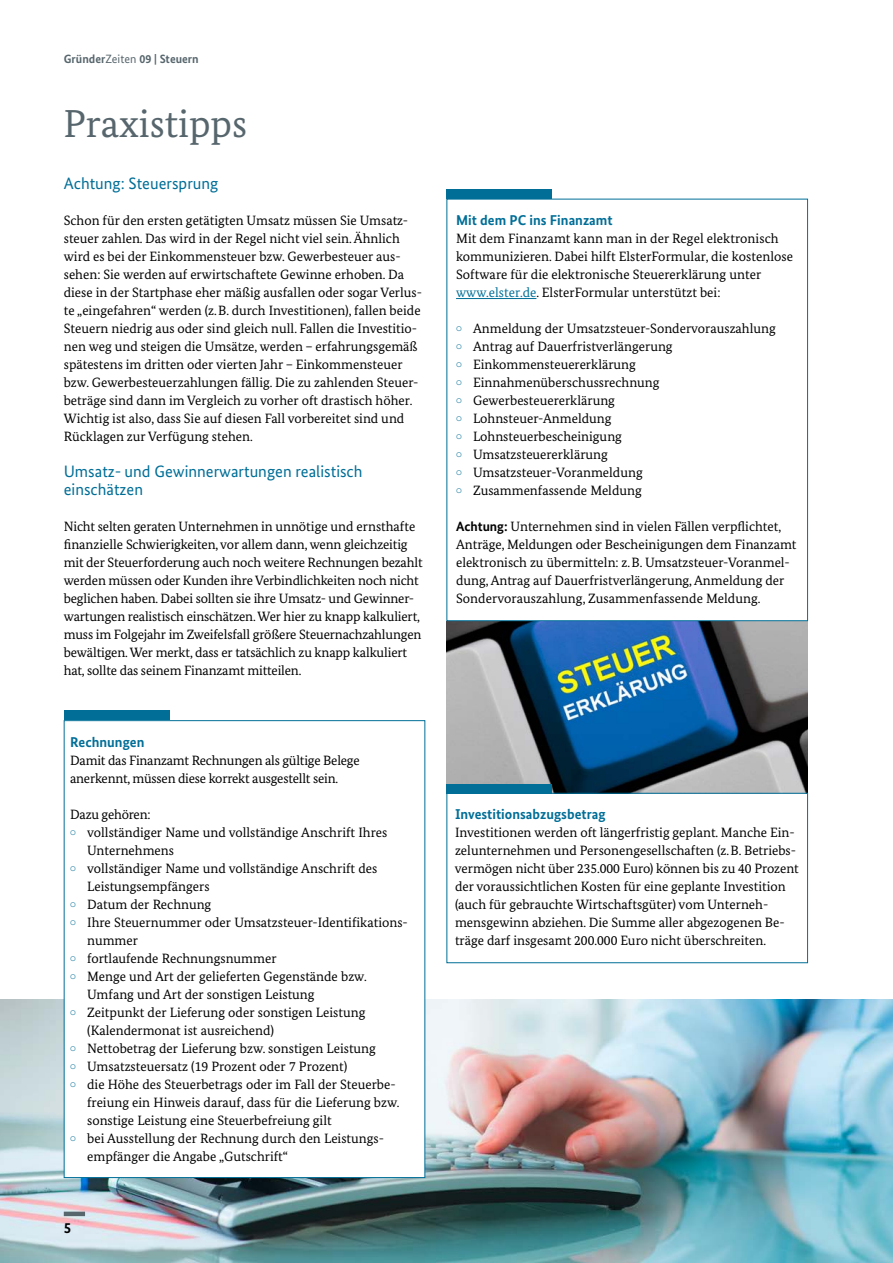
<style>
.page{position:relative;width:893px;height:1263px;background:#fff}
.page>*{position:absolute;margin:0;border:0;box-sizing:border-box;transform-origin:0 0}
.t1{font:39px "Bundes Serif";color:#57666d}
.t2{font:16.5px/18px "Bundes Sans";color:#006e97}
.t3{font:700 15px "Bundes Sans";color:#000}
.t4{font:700 14.25px "Bundes Sans";color:#006e97}
.t5{font:13.5px/18px "Bundes Serif";color:#000}
.t6{font:700 12px "Bundes Sans";color:#57666d}
.s1{font-weight:400}
.s2{color:#006e97}
.s3{font-family:"Bundes Sans";font-weight:700}
</style>
<div class="page">
<img style="left:446px;top:621px;width:362px;height:172px">
<img style="left:0;top:999px;width:893px;height:264px">
<div style="left:64px;top:1211px;width:21px;height:5px;background:#57666d"></div>
<div style="left:64px;top:720px;width:361px;height:458px;background:#fff;border:1px solid #006e97"></div>
<div style="left:64px;top:710px;width:106px;height:10px;background:#006e97"></div>
<div style="left:446px;top:199px;width:362px;height:422px;border:1px solid #006e97"></div>
<hr style="left:456px;top:298px;width:80px;height:1px;background:#006e97">
<div style="left:446px;top:189px;width:106px;height:10px;background:#006e97"></div>
<div style="left:446px;top:793px;width:362px;height:170px;border:1px solid #006e97"></div>
<div style="left:446px;top:784px;width:106px;height:9px;background:#006e97"></div>
<p class="t6" style="left:64px;top:52px;width:136px">Gründer<span class="s1">Zeiten</span> 09 | Steuern</p>
<h2 class="t1" style="left:63px;top:99px;width:185px">Praxistipps</h2>
<h3 class="t2" style="left:64px;top:174px;width:156px">Achtung: Steuersprung</h3>
<p class="t5" style="left:64px;top:211px;width:360px">Schon für den ersten getätigten Umsatz müssen Sie Umsatz&shy;steuer zahlen. Das wird in der Regel nicht viel sein. Ähnlich wird es bei der Einkommensteuer bzw. Gewerbesteuer aus&shy;sehen: Sie werden auf erwirtschaftete Gewinne erhoben. Da diese in der Startphase eher mäßig ausfallen oder sogar Verlus&shy;te „eingefahren“ werden (z.B. durch Investitionen), fallen beide Steuern niedrig aus oder sind gleich null. Fallen die Investitio&shy;nen weg und steigen die Umsätze, werden – erfahrungsgemäß spätestens im dritten oder vierten Jahr – Einkommensteuer bzw. Gewerbesteuerzahlungen fällig. Die zu zahlenden Steuer&shy;beträge sind dann im Vergleich zu vorher oft drastisch höher.<br>Wichtig ist also, dass Sie auf diesen Fall vorbereitet sind und Rücklagen zur Verfügung stehen.</p>
<h3 class="t2" style="left:64px;top:462px;width:300px">Umsatz- und Gewinnerwartungen realistisch einschätzen</h3>
<p class="t5" style="left:64px;top:517px;width:360px">Nicht selten geraten Unternehmen in unnötige und ernsthafte finanzielle Schwierigkeiten, vor allem dann, wenn gleichzeitig mit der Steuerforderung auch noch weitere Rechnungen bezahlt werden müssen oder Kunden ihre Verbindlichkeiten noch nicht beglichen haben. Dabei sollten sie ihre Umsatz- und Gewinner&shy;wartungen realistisch einschätzen. Wer hier zu knapp kalkuliert, muss im Folgejahr im Zweifelsfall größere Steuernachzahlungen bewältigen. Wer merkt, dass er tatsächlich zu knapp kalkuliert hat, sollte das seinem Finanzamt mitteilen.</p>
<h4 class="t4" style="left:70px;top:733px;width:76px">Rechnungen</h4>
<p class="t5" style="left:70px;top:751px;width:291px">Damit das Finanzamt Rechnungen als gültige Belege anerkennt, müssen diese korrekt ausgestellt sein.</p>
<p class="t5" style="left:70px;top:805px;width:82px">Dazu gehören:</p>
<p class="t5" style="left:87px;top:823px;width:302px;text-indent:-17px"><sup>•</sup> vollständiger Name und vollständige Anschrift Ihres<br>Unternehmens</p>
<p class="t5" style="left:87px;top:859px;width:292px;text-indent:-17px"><sup>•</sup> vollständiger Name und vollständige Anschrift des<br>Leistungsempfängers</p>
<p class="t5" style="left:70px;top:895px;width:143px"><sup>•</sup> Datum der Rechnung</p>
<p class="t5" style="left:87px;top:913px;width:322px;text-indent:-17px"><sup>•</sup> Ihre Steuernummer oder Umsatzsteuer-Identifikations&shy;nummer</p>
<p class="t5" style="left:70px;top:949px;width:208px"><sup>•</sup> fortlaufende Rechnungsnummer</p>
<p class="t5" style="left:87px;top:967px;width:281px;text-indent:-17px"><sup>•</sup> Menge und Art der gelieferten Gegenstände bzw.<br>Umfang und Art der sonstigen Leistung</p>
<p class="t5" style="left:87px;top:1003px;width:280px;text-indent:-17px"><sup>•</sup> Zeitpunkt der Lieferung oder sonstigen Leistung (Kalendermonat ist ausreichend)</p>
<p class="t5" style="left:70px;top:1039px;width:307px"><sup>•</sup> Nettobetrag der Lieferung bzw. sonstigen Leistung</p>
<p class="t5" style="left:70px;top:1057px;width:279px"><sup>•</sup> Umsatzsteuersatz (19 Prozent oder 7 Prozent)</p>
<p class="t5" style="left:87px;top:1075px;width:314px;text-indent:-17px"><sup>•</sup> die Höhe des Steuerbetrags oder im Fall der Steuerbe&shy;freiung ein Hinweis darauf, dass für die Lieferung bzw. sonstige Leistung eine Steuerbefreiung gilt</p>
<p class="t5" style="left:87px;top:1129px;width:297px;text-indent:-17px"><sup>•</sup> bei Ausstellung der Rechnung durch den Leistungs&shy;empfänger die Angabe „Gutschrift“</p>
<p class="t3" style="left:64px;top:1219px;width:9px">5</p>
<h4 class="t4" style="left:456px;top:211px;width:158px">Mit dem PC ins Finanzamt</h4>
<p class="t5" style="left:456px;top:229px;width:339px">Mit dem Finanzamt kann man in der Regel elektronisch kommunizieren. Dabei hilft ElsterFormular, die kostenlose Software für die elektronische Steuererklärung unter <span class="s2">www.elster.de</span>. ElsterFormular unterstützt bei:</p>
<p class="t5" style="left:456px;top:319px;width:321px"><sup>•</sup> Anmeldung der Umsatzsteuer-Sondervorauszahlung</p>
<p class="t5" style="left:456px;top:337px;width:218px"><sup>•</sup> Antrag auf Dauerfristverlängerung</p>
<p class="t5" style="left:456px;top:355px;width:181px"><sup>•</sup> Einkommensteuererklärung</p>
<p class="t5" style="left:456px;top:373px;width:205px"><sup>•</sup> Einnahmenüberschussrechnung</p>
<p class="t5" style="left:456px;top:391px;width:160px"><sup>•</sup> Gewerbesteuererklärung</p>
<p class="t5" style="left:456px;top:409px;width:157px"><sup>•</sup> Lohnsteuer-Anmeldung</p>
<p class="t5" style="left:456px;top:427px;width:167px"><sup>•</sup> Lohnsteuerbescheinigung</p>
<p class="t5" style="left:456px;top:445px;width:153px"><sup>•</sup> Umsatzsteuererklärung</p>
<p class="t5" style="left:456px;top:463px;width:188px"><sup>•</sup> Umsatzsteuer-Voranmeldung</p>
<p class="t5" style="left:456px;top:481px;width:187px"><sup>•</sup> Zusammenfassende Meldung</p>
<p class="t5" style="left:456px;top:517px;width:342px"><span class="s3">Achtung:</span> Unternehmen sind in vielen Fällen verpflichtet, Anträge, Meldungen oder Bescheinigungen dem Finanzamt elektronisch zu übermitteln: z.B. Umsatzsteuer-Voranmel&shy;dung, Antrag auf Dauerfristverlängerung, Anmeldung der Sondervorauszahlung, Zusammenfassende Meldung.</p>
<h4 class="t4" style="left:455px;top:805px;width:152px">Investitionsabzugsbetrag</h4>
<p class="t5" style="left:455px;top:823px;width:345px">Investitionen werden oft längerfristig geplant. Manche Ein&shy;zelunternehmen und Personengesellschaften (z.B. Betriebs&shy;vermögen nicht über 235.000 Euro) können bis zu 40 Prozent der voraussichtlichen Kosten für eine geplante Investition (auch für gebrauchte Wirtschaftsgüter) vom Unterneh&shy;mensgewinn abziehen. Die Summe aller abgezogenen Be&shy;träge darf insgesamt 200.000 Euro nicht überschreiten.</p>
</div>
